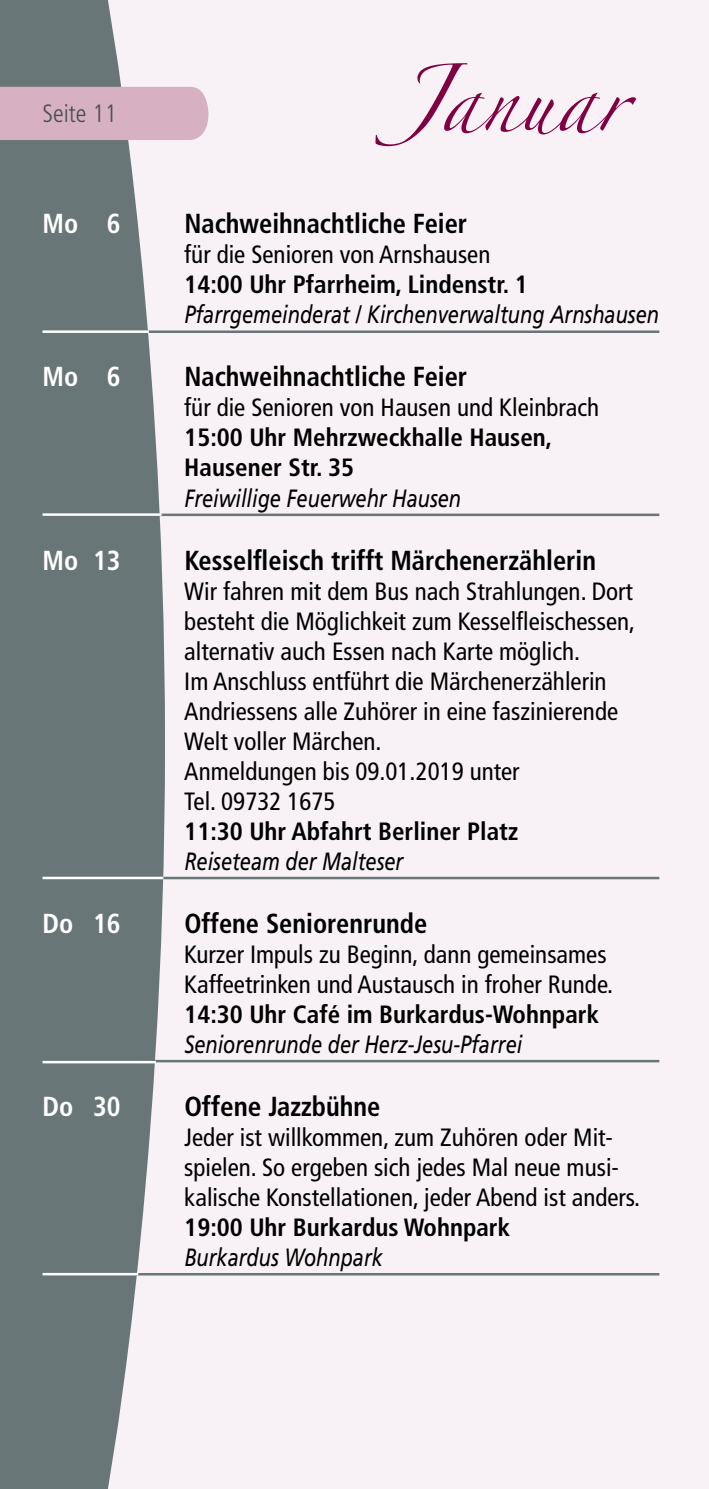
<style>
.page{position:relative;width:709px;height:1489px;background:#fff}
.page>*{position:absolute;margin:0;border:0;box-sizing:border-box;transform-origin:0 0}
.t1{font:60px "Zapfino";color:#800044;scale:.96 1}
.t2{font:700 condensed 27.5px "Frutiger";color:#000;scale:.96 1}
.t3{font:700 condensed 27.5px "Frutiger";color:#fff;scale:.96 1}
.t4{font:700 condensed 27.5px "Frutiger";color:#000}
.t5{font:condensed 25px/30px "Frutiger";color:#000}
.t6{font:700 condensed 25px/30px "Frutiger";color:#000}
.t7{font:italic 25px "Frutiger";color:#000;scale:.8 1}
.t8{font:300 condensed 25px "Frutiger";color:#445052}
</style>
<div class="page">
<div style="left:0;top:0;width:709px;height:1488px;background:#f8f1f5"></div>
<svg style="left:0;top:0;width:165px;height:1488px;background:#788384"></svg>
<div style="left:0;top:87px;width:208px;height:53px;background:#d7b0c2"></div>
<hr style="left:43px;top:330px;width:616px;height:3px;background:#697677">
<hr style="left:43px;top:513px;width:616px;height:3px;background:#697677">
<hr style="left:43px;top:876px;width:616px;height:3px;background:#697677">
<hr style="left:43px;top:1059px;width:616px;height:3px;background:#697677">
<hr style="left:43px;top:1272px;width:616px;height:3px;background:#697677">
<hr style="left:43px;top:330px;width:106px;height:3px;background:#fff">
<hr style="left:43px;top:513px;width:119px;height:3px;background:#fff">
<hr style="left:43px;top:876px;width:120px;height:3px;background:#fff">
<hr style="left:43px;top:1272px;width:95px;height:3px;background:#fff">
<hr style="left:43px;top:1060px;width:113px;height:3px;background:#fff">
<p class="t8" style="left:43px;top:99px;width:76px">Seite 11</p>
<h1 class="t1" style="left:393px;top:74px;width:243px">Januar</h1>
<p class="t3" style="left:43px;top:207px;width:83px">Mo 6</p>
<p class="t2" style="left:184px;top:207px;width:296px">Nachweihnachtliche Feier</p>
<p class="t5" style="left:184px;top:240px;width:307px">für die Senioren von Arnshausen</p>
<p class="t6" style="left:184px;top:270px;width:345px">14:00 Uhr Pfarrheim, Lindenstr. 1</p>
<p class="t7" style="left:184px;top:300px;width:595px">Pfarrgemeinderat / Kirchenverwaltung Arnshausen</p>
<p class="t3" style="left:43px;top:360px;width:83px">Mo 6</p>
<p class="t2" style="left:184px;top:360px;width:296px">Nachweihnachtliche Feier</p>
<p class="t5" style="left:184px;top:393px;width:416px">für die Senioren von Hausen und Kleinbrach</p>
<p class="t6" style="left:184px;top:423px;width:369px">15:00 Uhr Mehrzweckhalle Hausen,<br>Hausener Str. 35</p>
<p class="t7" style="left:184px;top:483px;width:347px">Freiwillige Feuerwehr Hausen</p>
<p class="t3" style="left:43px;top:543px;width:83px">Mo 13</p>
<p class="t2" style="left:184px;top:543px;width:430px">Kesselfleisch trifft Märchenerzählerin</p>
<p class="t5" style="left:184px;top:576px;width:452px">Wir fahren mit dem Bus nach Strahlungen. Dort besteht die Möglichkeit zum Kesselfleischessen, alternativ auch Essen nach Karte möglich.<br>Im Anschluss entführt die Märchenerzählerin Andriessens alle Zuhörer in eine faszinierende Welt voller Märchen.<br>Anmeldungen bis 09.01.2019 unter<br>Tel. 09732 1675</p>
<p class="t6" style="left:184px;top:816px;width:335px">11:30 Uhr Abfahrt Berliner Platz</p>
<p class="t7" style="left:184px;top:846px;width:275px">Reiseteam der Malteser</p>
<p class="t3" style="left:43px;top:906px;width:83px">Do 16</p>
<p class="t2" style="left:184px;top:906px;width:254px">Offene Seniorenrunde</p>
<p class="t5" style="left:184px;top:939px;width:430px">Kurzer Impuls zu Beginn, dann gemeinsames<br>Kaffeetrinken und Austausch in froher Runde.</p>
<p class="t6" style="left:184px;top:999px;width:416px">14:30 Uhr Café im Burkardus-Wohnpark</p>
<p class="t7" style="left:184px;top:1029px;width:424px">Seniorenrunde der Herz-Jesu-Pfarrei</p>
<p class="t3" style="left:43px;top:1089px;width:83px">Do 30</p>
<p class="t4" style="left:184px;top:1089px;width:198px">Offene Jazzbühne</p>
<p class="t5" style="left:184px;top:1122px;width:457px">Jeder ist willkommen, zum Zuhören oder Mit&shy;spielen. So ergeben sich jedes Mal neue musi&shy;kalische Konstellationen, jeder Abend ist anders.</p>
<p class="t6" style="left:184px;top:1212px;width:327px">19:00 Uhr Burkardus Wohnpark</p>
<p class="t7" style="left:184px;top:1242px;width:250px">Burkardus Wohnpark</p>
</div>
